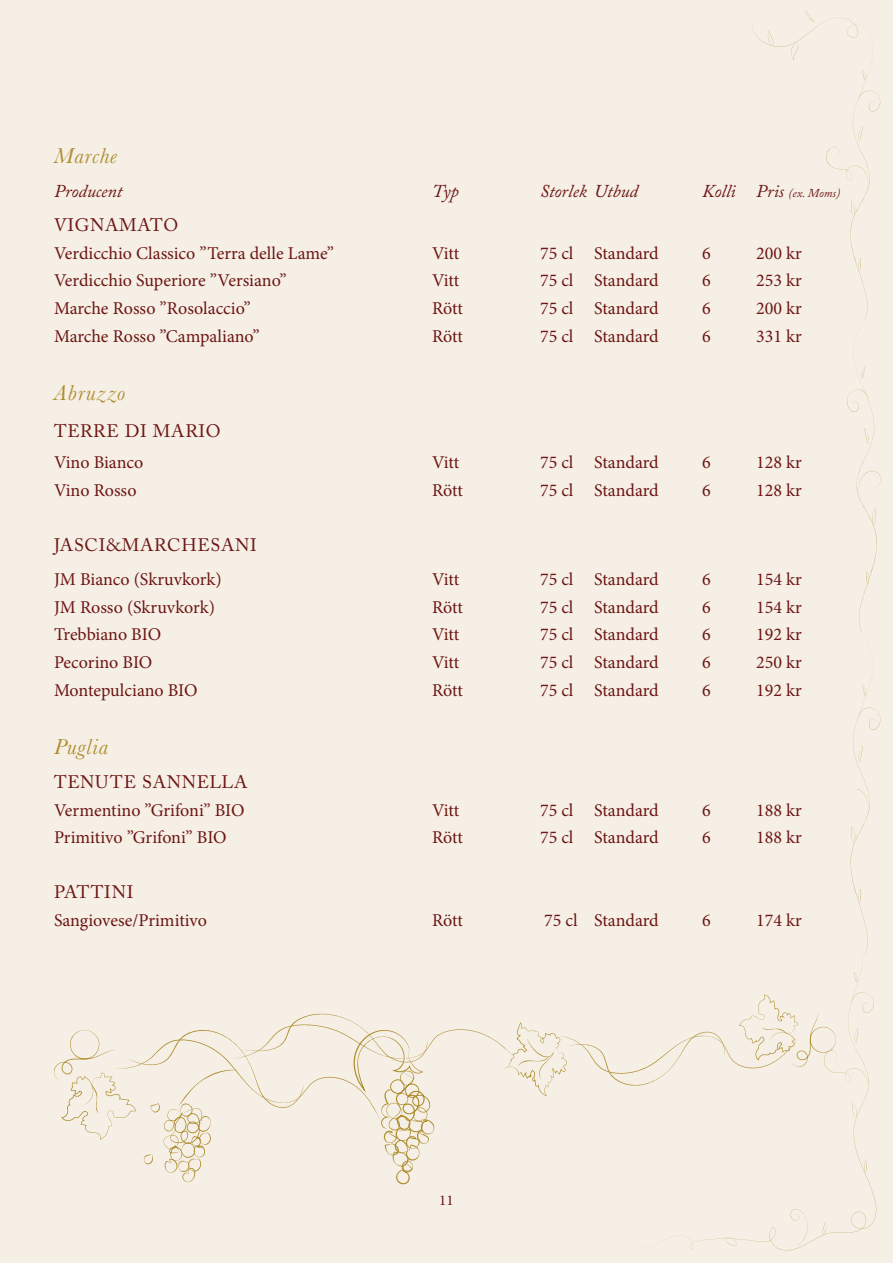
<style>
.page{position:relative;width:893px;height:1263px;background:#f5efe6}
.page>*{position:absolute;margin:0;border:0;box-sizing:border-box;transform-origin:0 0}
.t1{font:italic 22.5px "Baskerville";letter-spacing:.04em;color:#ae8e2e}
.t2{font:18px "Minion Pro";letter-spacing:-.005em;color:#6d1513}
.t3{font:18px "Adobe Caslon Pro";letter-spacing:.04em;color:#6d1513}
.t4{font:italic 18px "Adobe Caslon Pro";color:#6d1513}
.t5{font:15px "Minion Pro";color:#6d1513}
.s1{font-size:12px}
</style>
<div class="page">
<svg style="left:752px;top:11px;width:130px;height:620px"></svg>
<svg style="left:653px;top:954px;width:224px;height:297px"></svg>
<svg style="left:850px;top:668px;width:31px;height:286px"></svg>
<svg style="left:54px;top:991px;width:823px;height:195px"></svg>
<p class="t1" style="left:54px;top:141px;width:65px">Marche</p>
<p class="t4" style="left:54px;top:180px;width:70px">Producent</p>
<p class="t4" style="left:432px;top:180px;width:28px">Typ</p>
<p class="t4" style="left:540px;top:180px;width:100px">Storlek Utbud</p>
<p class="t4" style="left:702px;top:180px;width:140px">Kolli Pris <span class="s1">(ex. Moms)</span></p>
<p class="t3" style="left:54px;top:214px;width:126px">VIGNAMATO</p>
<p class="t2" style="left:54px;top:241px;width:281px">Verdicchio Classico ”Terra delle Lame”</p>
<p class="t2" style="left:432px;top:241px;width:29px">Vitt</p>
<p class="t2" style="left:540px;top:241px;width:120px">75 cl Standard</p>
<p class="t2" style="left:702px;top:241px;width:10px">6</p>
<p class="t2" style="left:756px;top:241px;width:47px">200 kr</p>
<p class="t2" style="left:54px;top:269px;width:234px">Verdicchio Superiore ”Versiano”</p>
<p class="t2" style="left:432px;top:269px;width:29px">Vitt</p>
<p class="t2" style="left:540px;top:269px;width:120px">75 cl Standard</p>
<p class="t2" style="left:702px;top:269px;width:10px">6</p>
<p class="t2" style="left:756px;top:269px;width:47px">253 kr</p>
<p class="t2" style="left:54px;top:296px;width:198px">Marche Rosso ”Rosolaccio”</p>
<p class="t2" style="left:432px;top:296px;width:33px">Rött</p>
<p class="t2" style="left:540px;top:296px;width:120px">75 cl Standard</p>
<p class="t2" style="left:702px;top:296px;width:10px">6</p>
<p class="t2" style="left:756px;top:296px;width:47px">200 kr</p>
<p class="t2" style="left:54px;top:324px;width:207px">Marche Rosso ”Campaliano”</p>
<p class="t2" style="left:432px;top:324px;width:33px">Rött</p>
<p class="t2" style="left:540px;top:324px;width:120px">75 cl Standard</p>
<p class="t2" style="left:702px;top:324px;width:10px">6</p>
<p class="t2" style="left:756px;top:324px;width:47px">331 kr</p>
<p class="t1" style="left:54px;top:378px;width:73px">Abruzzo</p>
<p class="t3" style="left:54px;top:420px;width:168px">TERRE DI MARIO</p>
<p class="t2" style="left:54px;top:450px;width:91px">Vino Bianco</p>
<p class="t2" style="left:432px;top:450px;width:29px">Vitt</p>
<p class="t2" style="left:540px;top:450px;width:120px">75 cl Standard</p>
<p class="t2" style="left:702px;top:450px;width:10px">6</p>
<p class="t2" style="left:756px;top:450px;width:47px">128 kr</p>
<p class="t2" style="left:54px;top:478px;width:84px">Vino Rosso</p>
<p class="t2" style="left:432px;top:478px;width:33px">Rött</p>
<p class="t2" style="left:540px;top:478px;width:120px">75 cl Standard</p>
<p class="t2" style="left:702px;top:478px;width:10px">6</p>
<p class="t2" style="left:756px;top:478px;width:47px">128 kr</p>
<p class="t3" style="left:54px;top:534px;width:204px">JASCI&amp;MARCHESANI</p>
<p class="t2" style="left:54px;top:567px;width:169px">JM Bianco (Skruvkork)</p>
<p class="t2" style="left:432px;top:567px;width:29px">Vitt</p>
<p class="t2" style="left:540px;top:567px;width:120px">75 cl Standard</p>
<p class="t2" style="left:702px;top:567px;width:10px">6</p>
<p class="t2" style="left:756px;top:567px;width:47px">154 kr</p>
<p class="t2" style="left:54px;top:595px;width:162px">JM Rosso (Skruvkork)</p>
<p class="t2" style="left:432px;top:595px;width:33px">Rött</p>
<p class="t2" style="left:540px;top:595px;width:120px">75 cl Standard</p>
<p class="t2" style="left:702px;top:595px;width:10px">6</p>
<p class="t2" style="left:756px;top:595px;width:47px">154 kr</p>
<p class="t2" style="left:54px;top:623px;width:109px">Trebbiano BIO</p>
<p class="t2" style="left:432px;top:623px;width:29px">Vitt</p>
<p class="t2" style="left:540px;top:623px;width:120px">75 cl Standard</p>
<p class="t2" style="left:702px;top:623px;width:10px">6</p>
<p class="t2" style="left:756px;top:623px;width:47px">192 kr</p>
<p class="t2" style="left:54px;top:650px;width:100px">Pecorino BIO</p>
<p class="t2" style="left:432px;top:650px;width:29px">Vitt</p>
<p class="t2" style="left:540px;top:650px;width:120px">75 cl Standard</p>
<p class="t2" style="left:702px;top:650px;width:10px">6</p>
<p class="t2" style="left:756px;top:650px;width:47px">250 kr</p>
<p class="t2" style="left:54px;top:678px;width:145px">Montepulciano BIO</p>
<p class="t2" style="left:432px;top:678px;width:33px">Rött</p>
<p class="t2" style="left:540px;top:678px;width:120px">75 cl Standard</p>
<p class="t2" style="left:702px;top:678px;width:10px">6</p>
<p class="t2" style="left:756px;top:678px;width:47px">192 kr</p>
<p class="t1" style="left:54px;top:732px;width:56px">Puglia</p>
<p class="t3" style="left:54px;top:771px;width:195px">TENUTE SANNELLA</p>
<p class="t2" style="left:54px;top:798px;width:192px">Vermentino ”Grifoni” BIO</p>
<p class="t2" style="left:432px;top:798px;width:29px">Vitt</p>
<p class="t2" style="left:540px;top:798px;width:120px">75 cl Standard</p>
<p class="t2" style="left:702px;top:798px;width:10px">6</p>
<p class="t2" style="left:756px;top:798px;width:47px">188 kr</p>
<p class="t2" style="left:54px;top:825px;width:174px">Primitivo ”Grifoni” BIO</p>
<p class="t2" style="left:432px;top:825px;width:33px">Rött</p>
<p class="t2" style="left:540px;top:825px;width:120px">75 cl Standard</p>
<p class="t2" style="left:702px;top:825px;width:10px">6</p>
<p class="t2" style="left:756px;top:825px;width:47px">188 kr</p>
<p class="t3" style="left:54px;top:882px;width:81px">PATTINI</p>
<p class="t2" style="left:54px;top:908px;width:154px">Sangiovese/Primitivo</p>
<p class="t2" style="left:432px;top:908px;width:33px">Rött</p>
<p class="t2" style="left:544px;top:908px;width:116px">75 cl Standard</p>
<p class="t2" style="left:702px;top:908px;width:10px">6</p>
<p class="t2" style="left:756px;top:908px;width:47px">174 kr</p>
<p class="t5" style="left:439px;top:1190px;width:16px">11</p>
</div>
